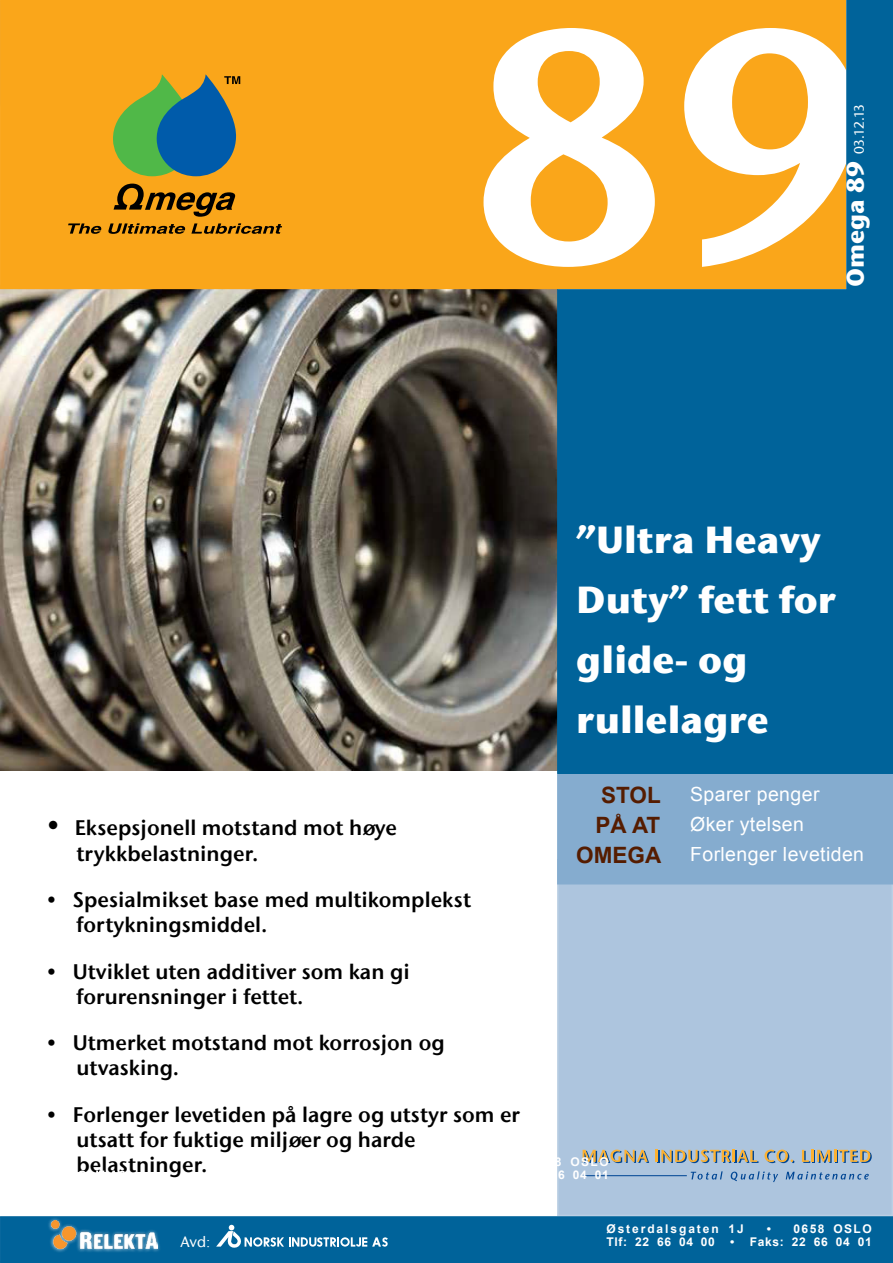
<style>
.page{position:relative;width:893px;height:1263px;background:#fff}
.page>*{position:absolute;margin:0;border:0;box-sizing:border-box;transform-origin:0 0}
.t1{font:330px "Stone Sans ITC Semi";color:#fff}
.t2{font:700 37.5px/60px "Stone Sans ITC";color:#fff}
.t3{font:700 22.5px/30px "Arial";color:#551c00;text-align:right}
.t4{font:21px/25.2px "Stone Sans ITC Semi";color:#000}
.t5{font:19.5px/30px "Arial";letter-spacing:.02em;color:#fff}
.t6{font:500 15px "Stone Sans ITC";color:#fff}
.t7{font:500 13.5px "Stone Sans ITC";color:#fff}
.t8{font:700 12px "Arial";letter-spacing:.055em;color:#fff}
.t9{font:700 12px "Arial";letter-spacing:.12em;color:#fff}
.t10{font:700 12px "Arial";letter-spacing:.16em;color:#fff}
.s1{font-weight:700;font-size:24px}
.s2{font-size:28.5px}
.s3{font-family:"Times New Roman";font-weight:400}
</style>
<div class="page">
<img style="left:0;top:289px;width:557px;height:482px">
<div style="left:558px;top:860px;width:334px;height:355px;background:#adc5de"></div>
<div style="left:557px;top:859px;width:336px;height:357px;border:2px solid #bbcfe4"></div>
<div style="left:1px;top:1px;width:844px;height:287px;background:#faa61a"></div>
<div style="left:0;top:0;width:846px;height:289px;border:2px solid #faa61a"></div>
<div style="left:1px;top:1217px;width:891px;height:45px;background:#00639a"></div>
<div style="left:0;top:1216px;width:893px;height:47px;border:2px solid #00639a"></div>
<div style="left:558px;top:775px;width:334px;height:109px;background:#85accf"></div>
<div style="left:557px;top:774px;width:336px;height:110px;border:2px solid #85accf"></div>
<div style="left:558px;top:290px;width:334px;height:483px;background:#00639a"></div>
<svg style="left:68px;top:223px;width:34px;height:11px"></svg>
<svg style="left:108px;top:223px;width:174px;height:11px"></svg>
<svg style="left:114px;top:184px;width:122px;height:33px"></svg>
<svg style="left:113px;top:74px;width:127px;height:102px"></svg>
<hr style="left:583px;top:1175px;width:104px;height:1px;background:#004694">
<svg style="left:691px;top:1171px;width:32px;height:8px"></svg>
<svg style="left:731px;top:1171px;width:47px;height:11px"></svg>
<svg style="left:786px;top:1171px;width:83px;height:8px"></svg>
<svg style="left:583px;top:1149px;width:66px;height:14px"></svg>
<svg style="left:655px;top:1149px;width:103px;height:14px"></svg>
<svg style="left:764px;top:1149px;width:30px;height:14px"></svg>
<svg style="left:802px;top:1150px;width:70px;height:13px"></svg>
<div style="left:847px;top:1px;width:45px;height:772px;background:#00639a"></div>
<div style="left:846px;top:0;width:47px;height:774px;border:2px solid #00639a"></div>
<svg style="left:216px;top:1225px;width:172px;height:23px"></svg>
<div style="left:47px;top:1217px;width:114px;height:36px;background:#fff;opacity:.75"></div>
<img style="left:51px;top:1220px;width:106px;height:29px">
<h1 class="t1" style="left:469px;top:-58px;width:404px">89</h1>
<p class="t7" style="left:851px;top:287px;width:185px;rotate:-90deg"><span class="s1">Omega 89</span> 03.12.13</p>
<h2 class="t2" style="left:576px;top:509px;width:261px">”Ultra Heavy<br>Duty” fett for glide- og rullelagre</h2>
<p class="t3" style="left:576px;top:781px;width:87px">Stol på at<br>Omega</p>
<p class="t4" style="left:77px;top:815px;width:322px;text-indent:-30px"><span class="s2">•</span> Eksepsjonell motstand mot høye trykkbelastninger.</p>
<p class="t4" style="left:77px;top:887px;width:396px;text-indent:-30px">• Spesialmikset base med multikomplekst fortykningsmiddel.</p>
<p class="t4" style="left:77px;top:958px;width:335px;text-indent:-30px">• Utviklet uten additiver som kan gi forurensninger i fettet.</p>
<p class="t4" style="left:77px;top:1030px;width:370px;text-indent:-30px">• Utmerket motstand mot korrosjon og utvasking.</p>
<p class="t4" style="left:77px;top:1102px;width:445px;text-indent:-30px">• Forlenger levetiden på lagre og utstyr som er utsatt for fuktige miljøer og harde belastninger.</p>
<p class="t9" style="left:504px;top:1154px;width:106px">• 0658 OSLO</p>
<p class="t5" style="left:690px;top:779px;width:175px">Sparer penger<br>Øker ytelsen<br>Forlenger levetiden</p>
<p class="t10" style="left:606px;top:1221px;width:139px">Østerdalsgaten 1J</p>
<p class="t9" style="left:767px;top:1221px;width:106px">• 0658 OSLO</p>
<p class="t6" style="left:181px;top:1232px;width:31px">Avd<span class="s3">:</span></p>
<p class="t8" style="left:606px;top:1233px;width:110px">Tlf: 22 66 04 00</p>
<p class="t8" style="left:730px;top:1233px;width:143px">• Faks: 22 66 04 01</p>
</div>
